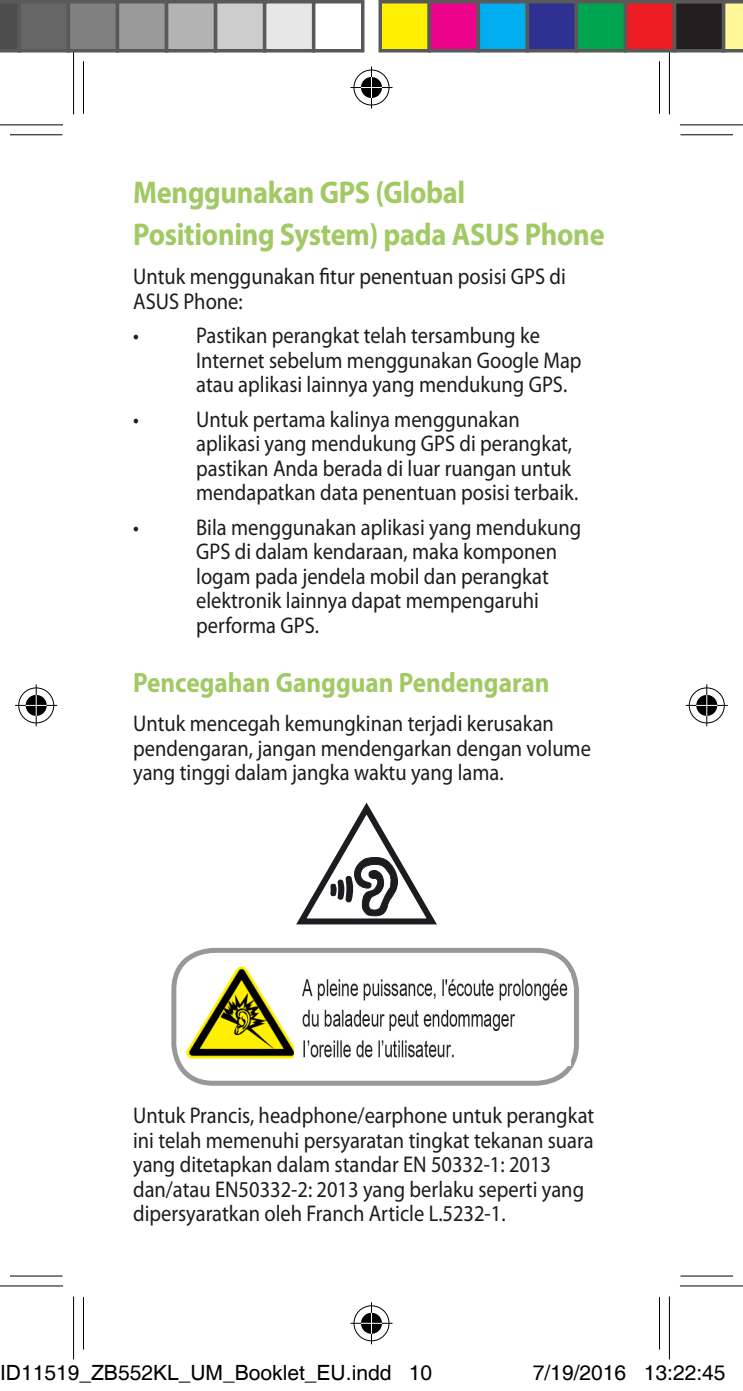
<style>
.page{position:relative;width:743px;height:1391px;background:#fff}
.page>*{position:absolute;margin:0;border:0;box-sizing:border-box;transform-origin:0 0}
.Padfone_Header_1{font:700 31.5px/42px "Myriad Pro";letter-spacing:-.01em;color:#a1c964;scale:.9 1}
.Padfone_Header_2{font:700 28px "Myriad Pro";color:#a1c964;scale:.9 1}
.Padfone_Body_Text{font:22.75px/24.5px "Myriad Pro";color:#1b1c20;scale:.9 1}
.t1{font:21px "Helvetica";color:#000}
</style>
<div class="page">
<svg style="left:296px;top:802px;width:141px;height:123px"></svg>
<div style="left:171px;top:948px;width:407px;height:137px;border:5px solid #98989c;border-radius:40px"></div>
<img style="left:186px;top:966px;width:108px;height:92px">
<img style="left:302px;top:973px;width:268px;height:92px">
<svg style="left:10px;top:135px;width:52px;height:1px"></svg>
<svg style="left:680px;top:135px;width:52px;height:1px"></svg>
<svg style="left:10px;top:1276px;width:52px;height:1px"></svg>
<svg style="left:680px;top:1276px;width:52px;height:1px"></svg>
<svg style="left:659px;top:61px;width:1px;height:53px"></svg>
<svg style="left:659px;top:1297px;width:1px;height:52px"></svg>
<hr style="left:10px;top:134px;width:52px;height:1px;background:#000">
<hr style="left:680px;top:134px;width:52px;height:1px;background:#000">
<hr style="left:10px;top:1275px;width:52px;height:1px;background:#000">
<hr style="left:680px;top:1275px;width:52px;height:1px;background:#000">
<hr style="left:83px;top:61px;width:1px;height:53px;background:#000">
<hr style="left:83px;top:1297px;width:1px;height:52px;background:#000">
<hr style="left:658px;top:61px;width:1px;height:53px;background:#000">
<hr style="left:658px;top:1297px;width:1px;height:52px;background:#000">
<svg style="left:0;top:125px;width:63px;height:1px"></svg>
<svg style="left:680px;top:125px;width:62px;height:1px"></svg>
<svg style="left:0;top:1286px;width:63px;height:1px"></svg>
<svg style="left:680px;top:1286px;width:62px;height:1px"></svg>
<div style="left:71px;top:51px;width:5px;height:63px;background:#f6f6f6"></div>
<div style="left:71px;top:1296px;width:5px;height:63px;background:#f6f6f6"></div>
<svg style="left:669px;top:53px;width:1px;height:61px"></svg>
<svg style="left:669px;top:1296px;width:1px;height:63px"></svg>
<hr style="left:0;top:124px;width:63px;height:1px;background:#000">
<hr style="left:679px;top:124px;width:63px;height:1px;background:#000">
<hr style="left:0;top:1285px;width:63px;height:1px;background:#000">
<hr style="left:679px;top:1285px;width:63px;height:1px;background:#000">
<hr style="left:73px;top:51px;width:1px;height:63px;background:#000">
<hr style="left:73px;top:1296px;width:1px;height:63px;background:#000">
<hr style="left:668px;top:51px;width:1px;height:63px;background:#000">
<hr style="left:668px;top:1296px;width:1px;height:63px;background:#000">
<div style="left:351px;top:68px;width:40px;height:39px;border:4px solid #fff;border-radius:50%"></div>
<div style="left:350px;top:85px;width:42px;height:5px;background:#fff"></div>
<svg style="left:369px;top:68px;width:4px;height:39px"></svg>
<div style="left:358px;top:75px;width:26px;height:25px;border:4px solid #fff;border-radius:50%"></div>
<div style="left:353px;top:70px;width:36px;height:35px;border:1px solid #000;border-radius:50%"></div>
<hr style="left:350px;top:87px;width:42px;height:1px;background:#000">
<hr style="left:371px;top:67px;width:1px;height:42px;background:#000">
<svg style="left:361px;top:77px;width:21px;height:21px"></svg>
<div style="left:351px;top:1303px;width:40px;height:40px;border:4px solid #fff;border-radius:50%"></div>
<hr style="left:350px;top:1321px;width:42px;height:4px;background:#fff">
<hr style="left:369px;top:1302px;width:4px;height:42px;background:#fff">
<div style="left:358px;top:1310px;width:26px;height:26px;border:4px solid #fff;border-radius:50%"></div>
<div style="left:353px;top:1305px;width:36px;height:36px;border:1px solid #000;border-radius:50%"></div>
<hr style="left:350px;top:1322px;width:42px;height:2px;background:#000">
<hr style="left:371px;top:1302px;width:1px;height:42px;background:#000">
<div style="left:361px;top:1312px;width:21px;height:21px;background:#000;border-radius:50%"></div>
<hr style="left:361px;top:1322px;width:21px;height:2px;background:#fff">
<svg style="left:371px;top:1312px;width:1px;height:21px"></svg>
<div style="left:16px;top:686px;width:40px;height:39px;border:4px solid #fff;border-radius:50%"></div>
<svg style="left:15px;top:703px;width:42px;height:4px"></svg>
<svg style="left:34px;top:684px;width:4px;height:42px"></svg>
<div style="left:23px;top:693px;width:26px;height:25px;border:4px solid #fff;border-radius:50%"></div>
<div style="left:18px;top:687px;width:36px;height:36px;border:1px solid #000;border-radius:50%"></div>
<hr style="left:15px;top:705px;width:42px;height:1px;background:#000">
<hr style="left:36px;top:684px;width:1px;height:42px;background:#000">
<svg style="left:26px;top:695px;width:21px;height:21px"></svg>
<div style="left:686px;top:686px;width:40px;height:39px;border:4px solid #fff;border-radius:50%"></div>
<svg style="left:686px;top:703px;width:41px;height:4px"></svg>
<svg style="left:704px;top:684px;width:4px;height:42px"></svg>
<div style="left:693px;top:693px;width:26px;height:25px;border:4px solid #fff;border-radius:50%"></div>
<div style="left:688px;top:687px;width:36px;height:36px;border:1px solid #000;border-radius:50%"></div>
<hr style="left:685px;top:705px;width:42px;height:1px;background:#000">
<hr style="left:706px;top:684px;width:1px;height:42px;background:#000">
<svg style="left:696px;top:695px;width:21px;height:21px"></svg>
<svg style="left:0;top:0;width:18px;height:53px"></svg>
<div style="left:19px;top:2px;width:49px;height:49px;background:#666"></div>
<div style="left:18px;top:0;width:52px;height:53px;border:4px solid #595959"></div>
<div style="left:68px;top:2px;width:49px;height:49px;background:#808080"></div>
<div style="left:67px;top:0;width:52px;height:53px;border:4px solid #595959"></div>
<div style="left:117px;top:2px;width:49px;height:49px;background:#999"></div>
<div style="left:116px;top:0;width:52px;height:53px;border:4px solid #595959"></div>
<div style="left:166px;top:2px;width:49px;height:49px;background:#b3b3b3"></div>
<div style="left:165px;top:0;width:52px;height:53px;border:4px solid #595959"></div>
<div style="left:215px;top:2px;width:49px;height:49px;background:#ccc"></div>
<div style="left:214px;top:0;width:52px;height:53px;border:4px solid #595959"></div>
<div style="left:264px;top:2px;width:49px;height:49px;background:#e6e6e6"></div>
<div style="left:263px;top:0;width:52px;height:53px;border:4px solid #595959"></div>
<div style="left:312px;top:0;width:52px;height:53px;border:4px solid #595959"></div>
<div style="left:380px;top:2px;width:49px;height:49px;background:#fff101"></div>
<div style="left:378px;top:0;width:53px;height:53px;border:4px solid #595959"></div>
<div style="left:429px;top:2px;width:49px;height:49px;background:#ed028c"></div>
<div style="left:427px;top:0;width:53px;height:53px;border:4px solid #595959"></div>
<div style="left:478px;top:2px;width:49px;height:49px;background:#00aeef"></div>
<div style="left:476px;top:0;width:53px;height:53px;border:4px solid #595959"></div>
<div style="left:527px;top:2px;width:49px;height:49px;background:#2e3092"></div>
<div style="left:525px;top:0;width:53px;height:53px;border:4px solid #595959"></div>
<div style="left:576px;top:2px;width:49px;height:49px;background:#00a54f"></div>
<div style="left:574px;top:0;width:53px;height:53px;border:4px solid #595959"></div>
<div style="left:625px;top:2px;width:49px;height:49px;background:#ee1d23"></div>
<div style="left:623px;top:0;width:53px;height:53px;border:4px solid #595959"></div>
<div style="left:674px;top:2px;width:49px;height:49px;background:#231f20"></div>
<div style="left:672px;top:0;width:53px;height:53px;border:4px solid #595959"></div>
<svg style="left:721px;top:0;width:21px;height:53px"></svg>
<p class="Padfone_Header_1" style="left:133px;top:170px;width:525px">Menggunakan GPS (Global<br>Positioning System) pada ASUS Phone</p>
<p class="Padfone_Body_Text" style="left:133px;top:265px;width:482px">Untuk menggunakan fitur penentuan posisi GPS di<br>ASUS Phone:</p>
<p class="Padfone_Body_Text" style="left:133px;top:324px;width:8px">•</p>
<p class="Padfone_Body_Text" style="left:196px;top:324px;width:429px">Pastikan perangkat telah tersambung ke<br>Internet sebelum menggunakan Google Map atau aplikasi lainnya yang mendukung GPS.</p>
<p class="Padfone_Body_Text" style="left:133px;top:407px;width:8px">•</p>
<p class="Padfone_Body_Text" style="left:196px;top:407px;width:426px">Untuk pertama kalinya menggunakan aplikasi yang mendukung GPS di perangkat, pastikan Anda berada di luar ruangan untuk mendapatkan data penentuan posisi terbaik.</p>
<p class="Padfone_Body_Text" style="left:133px;top:515px;width:8px">•</p>
<p class="Padfone_Body_Text" style="left:196px;top:515px;width:429px">Bila menggunakan aplikasi yang mendukung GPS di dalam kendaraan, maka komponen logam pada jendela mobil dan perangkat elektronik lainnya dapat mempengaruhi performa GPS.</p>
<p class="Padfone_Header_2" style="left:133px;top:664px;width:464px">Pencegahan Gangguan Pendengaran</p>
<p class="Padfone_Body_Text" style="left:133px;top:712px;width:510px">Untuk mencegah kemungkinan terjadi kerusakan pendengaran, jangan mendengarkan dengan volume yang tinggi dalam jangka waktu yang lama.</p>
<p class="Padfone_Body_Text" style="left:133px;top:1104px;width:513px">Untuk Prancis, headphone/earphone untuk perangkat ini telah memenuhi persyaratan tingkat tekanan suara yang ditetapkan dalam standar EN 50332-1: 2013 dan/atau EN50332-2: 2013 yang berlaku seperti yang dipersyaratkan oleh Franch Article L.5232-1.</p>
<p class="t1" style="left:0;top:1361px;width:433px">ID11519_ZB552KL_UM_Booklet_EU.indd 10</p>
<p class="t1" style="left:532px;top:1361px;width:194px">7/19/2016 13:22:45</p>
</div>
